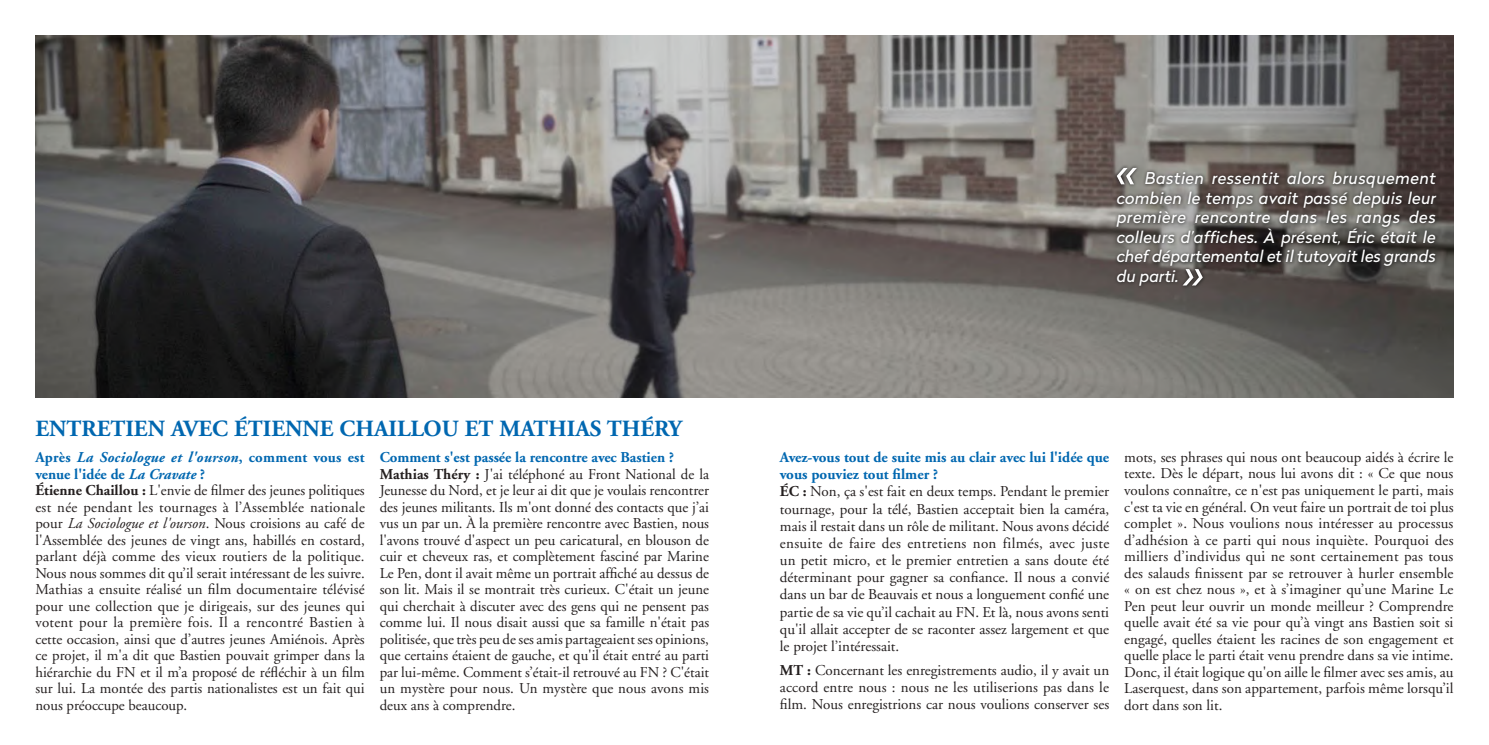
<style>
.page{position:relative;width:1489px;height:745px;background:#fff}
.page>*{position:absolute;margin:0;border:0;box-sizing:border-box;transform-origin:0 0}
.t1{font:700 23.12px "Adobe Garamond";color:#0067b0}
.t2{font:italic 16.25px/19.5px "Radikal";color:#fff;text-align:justify}
.t3{font:15px/16.5px "Adobe Garamond";color:#241f1f}
.s1{font-weight:700;color:#0067b0}
.s2{font-weight:700;font-style:italic;color:#0067b0}
.s3{font-weight:700}
.s4{font-style:italic}
</style>
<div class="page">
<img style="left:35px;top:35px;width:1418px;height:362px">
<svg style="left:1113px;top:164px;width:326px;height:125px;background:#595451"></svg>
<svg style="left:1116px;top:168px;width:20px;height:16px"></svg>
<svg style="left:1182px;top:269px;width:20px;height:16px"></svg>
<h1 class="t1" style="left:35px;top:416px;width:648px">ENTRETIEN AVEC ÉTIENNE CHAILLOU ET MATHIAS THÉRY</h1>
<p class="t3" style="left:35px;top:449px;width:331px"><span class="s1">Après</span> <span class="s2">La Sociologue et l'ourson</span><span class="s1">, comment vous est venue l'idée de</span> <span class="s2">La Cravate</span> <span class="s1">?<br></span><span class="s3">Étienne Chaillou :</span> L'envie de filmer des jeunes politiques est née pendant les tournages à l’Assemblée nationale pour <span class="s4">La Sociologue et l'ourson</span>. Nous croisions au café de l'Assemblée des jeunes de vingt ans, habillés en costard, parlant déjà comme des vieux routiers de la politique.<br>Nous nous sommes dit qu’il serait intéressant de les suivre.<br>Mathias a ensuite réalisé un film documentaire télévisé pour une collection que je dirigeais, sur des jeunes qui votent pour la première fois. Il a rencontré Bastien à cette occasion, ainsi que d’autres jeunes Amiénois. Après ce projet, il m'a dit que Bastien pouvait grimper dans la hiérarchie du FN et il m’a proposé de réfléchir à un film sur lui. La montée des partis nationalistes est un fait qui nous préoccupe beaucoup.</p>
<p class="t3" style="left:380px;top:449px;width:331px"><span class="s1">Comment s'est passée la rencontre avec Bastien ?<br></span><span class="s3">Mathias Théry :</span> J'ai téléphoné au Front National de la Jeunesse du Nord, et je leur ai dit que je voulais rencontrer des jeunes militants. Ils m'ont donné des contacts que j’ai vus un par un. À la première rencontre avec Bastien, nous l'avons trouvé d'aspect un peu caricatural, en blouson de cuir et cheveux ras, et complètement fasciné par Marine Le Pen, dont il avait même un portrait affiché au dessus de son lit. Mais il se montrait très curieux. C'était un jeune qui cherchait à discuter avec des gens qui ne pensent pas comme lui. Il nous disait aussi que sa famille n'était pas politisée, que très peu de ses amis partageaient ses opinions, que certains étaient de gauche, et qu'il était entré au parti par lui-même. Comment s’était-il retrouvé au FN ? C'était un mystère pour nous. Un mystère que nous avons mis deux ans à comprendre.</p>
<p class="t2" style="left:1116px;top:168px;width:321px;text-indent:28px">Bastien ressentit alors brusquement combien le temps avait passé depuis leur première rencontre dans les rangs des colleurs d’affiches. À présent, Éric était le chef départemental et il tutoyait les grands du parti.</p>
<p class="t3" style="left:780px;top:449px;width:331px;line-height:17.1px"><span class="s1">Avez-vous tout de suite mis au clair avec lui l'idée que vous pouviez tout filmer ?<br></span><span class="s3">ÉC :</span> Non, ça s'est fait en deux temps. Pendant le premier tournage, pour la télé, Bastien acceptait bien la caméra, mais il restait dans un rôle de militant. Nous avons décidé ensuite de faire des entretiens non filmés, avec juste un petit micro, et le premier entretien a sans doute été déterminant pour gagner sa confiance. Il nous a convié dans un bar de Beauvais et nous a longuement confié une partie de sa vie qu’il cachait au FN. Et là, nous avons senti qu'il allait accepter de se raconter assez largement et que le projet l’intéressait.</p>
<p class="t3" style="left:780px;top:661px;width:331px;line-height:17.1px;text-align:justify"><span class="s3">MT :</span> Concernant les enregistrements audio, il y avait un accord entre nous : nous ne les utiliserions pas dans le film. Nous enregistrions car nous voulions conserver ses</p>
<p class="t3" style="left:1124px;top:449px;width:331px;text-align:justify">mots, ses phrases qui nous ont beaucoup aidés à écrire le texte. Dès le départ, nous lui avons dit : « Ce que nous voulons connaître, ce n'est pas uniquement le parti, mais c'est ta vie en général. On veut faire un portrait de toi plus complet ». Nous voulions nous intéresser au processus d’adhésion à ce parti qui nous inquiète. Pourquoi des milliers d’individus qui ne sont certainement pas tous des salauds finissent par se retrouver à hurler ensemble « on est chez nous », et à s’imaginer qu’une Marine Le Pen peut leur ouvrir un monde meilleur ? Comprendre quelle avait été sa vie pour qu’à vingt ans Bastien soit si engagé, quelles étaient les racines de son engagement et quelle place le parti était venu prendre dans sa vie intime.<br>Donc, il était logique qu'on aille le filmer avec ses amis, au Laserquest, dans son appartement, parfois même lorsqu’il dort dans son lit.</p>
</div>
